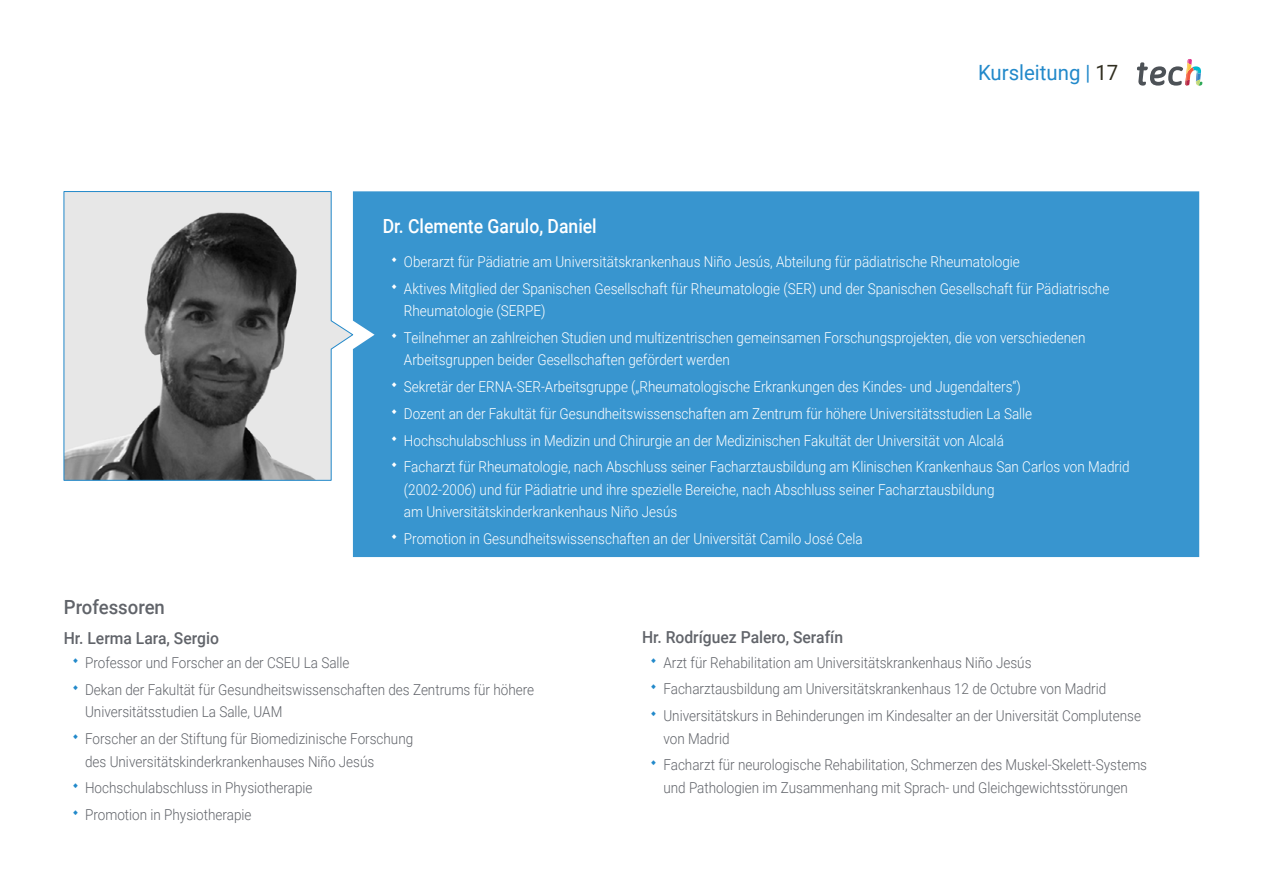
<style>
.page{position:relative;width:1263px;height:893px;background:#fff}
.page>*{position:absolute;margin:0;border:0;box-sizing:border-box;transform-origin:0 0}
.t1{font:21px "Roboto";color:#2289ca}
.t2{font:500 19.5px "Roboto";color:#fff;scale:.9 1}
.t3{font:500 19.5px "Roboto";color:#61646a;scale:.95 1}
.t4{font:500 16.5px "Roboto";color:#61646a;scale:.95 1}
.t5{font:300 15px/26.7px "Roboto";color:#fff;scale:.9 1}
.t6{font:300 15px/26.7px "Roboto";color:#61646a;scale:.9 1}
.s1{color:#312e20}
</style>
<div class="page">
<svg style="left:1137px;top:59px;width:65px;height:27px"></svg>
<div style="left:353px;top:191px;width:846px;height:366px;background:#3895cf"></div>
<svg style="left:64px;top:191px;width:289px;height:290px"></svg>
<svg style="left:392px;top:257px;width:4px;height:5px"></svg>
<svg style="left:392px;top:284px;width:4px;height:5px"></svg>
<svg style="left:392px;top:333px;width:4px;height:5px"></svg>
<svg style="left:392px;top:382px;width:4px;height:5px"></svg>
<svg style="left:392px;top:409px;width:4px;height:5px"></svg>
<svg style="left:392px;top:436px;width:4px;height:5px"></svg>
<svg style="left:392px;top:462px;width:4px;height:5px"></svg>
<svg style="left:392px;top:534px;width:4px;height:5px"></svg>
<h1 class="t1" style="left:978px;top:57px;width:142px">Kursleitung | <span class="s1">17</span></h1>
<h2 class="t2" style="left:383px;top:212px;width:239px">Dr. Clemente Garulo, Daniel</h2>
<p class="t5" style="left:404px;top:247px;width:785px">Oberarzt für Pädiatrie am Universitätskrankenhaus Niño Jesús, Abteilung für pädiatrische Rheumatologie<br>Aktives Mitglied der Spanischen Gesellschaft für Rheumatologie (SER) und der Spanischen Gesellschaft für Pädiatrische</p>
<p class="t5" style="left:404px;top:297px;width:759px">Rheumatologie (SERPE)<br>Teilnehmer an zahlreichen Studien und multizentrischen gemeinsamen Forschungsprojekten, die von verschiedenen</p>
<p class="t5" style="left:404px;top:346px;width:808px">Arbeitsgruppen beider Gesellschaften gefördert werden<br>Sekretär der ERNA-SER-Arbeitsgruppe („Rheumatologische Erkrankungen des Kindes- und Jugendalters“)<br>Dozent an der Fakultät für Gesundheitswissenschaften am Zentrum für höhere Universitätsstudien La Salle Hochschulabschluss in Medizin und Chirurgie an der Medizinischen Fakultät der Universität von Alcalá<br>Facharzt für Rheumatologie, nach Abschluss seiner Facharztausbildung am Klinischen Krankenhaus San Carlos von Madrid</p>
<p class="t5" style="left:404px;top:478px;width:658px;line-height:22.5px">(2002-2006) und für Pädiatrie und ihre spezielle Bereiche, nach Abschluss seiner Facharztausbildung am Universitätskinderkrankenhaus Niño Jesús</p>
<p class="t5" style="left:404px;top:525px;width:511px">Promotion in Gesundheitswissenschaften an der Universität Camilo José Cela</p>
<h2 class="t3" style="left:64px;top:594px;width:108px">Professoren</h2>
<p class="t4" style="left:64px;top:626px;width:165px">Hr. Lerma Lara, Sergio</p>
<p class="t6" style="left:85px;top:649px;width:500px">Professor und Forscher an der CSEU La Salle<br>Dekan der Fakultät für Gesundheitswissenschaften des Zentrums für höhere</p>
<p class="t6" style="left:85px;top:698px;width:366px">Universitätsstudien La Salle, UAM<br>Forscher an der Stiftung für Biomedizinische Forschung</p>
<p class="t6" style="left:85px;top:747px;width:323px">des Universitätskinderkrankenhauses Niño Jesús<br>Hochschulabschluss in Physiotherapie<br>Promotion in Physiotherapie</p>
<p class="t4" style="left:642px;top:626px;width:213px">Hr. Rodríguez Palero, Serafín</p>
<p class="t6" style="left:663px;top:648px;width:532px">Arzt für Rehabilitation am Universitätskrankenhaus Niño Jesús<br>Facharztausbildung am Universitätskrankenhaus 12 de Octubre von Madrid<br>Universitätskurs in Behinderungen im Kindesalter an der Universität Complutense</p>
<p class="t6" style="left:663px;top:724px;width:539px">von Madrid<br>Facharzt für neurologische Rehabilitation, Schmerzen des Muskel-Skelett-Systems</p>
<p class="t6" style="left:663px;top:774px;width:518px">und Pathologien im Zusammenhang mit Sprach- und Gleichgewichtsstörungen</p>
</div>
